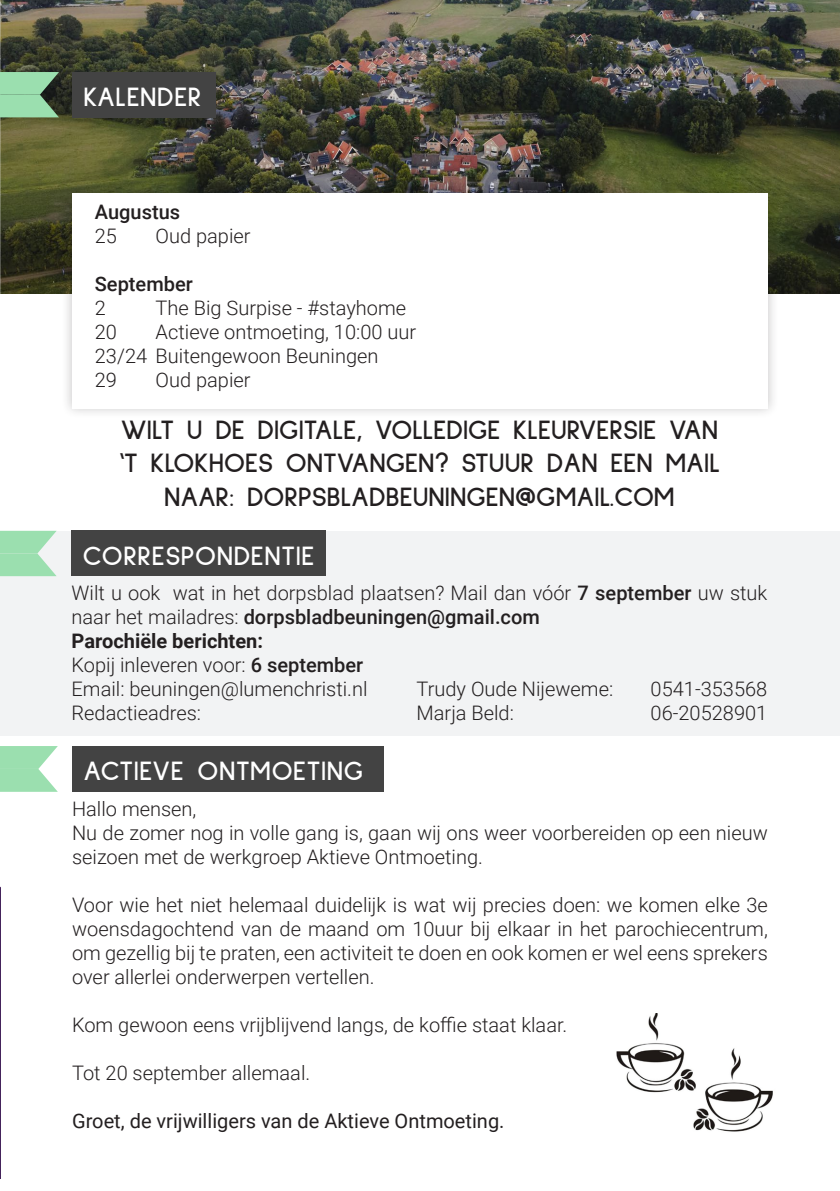
<style>
.page{position:relative;width:840px;height:1191px;background:#fff}
.page>*{position:absolute;margin:0;border:0;box-sizing:border-box;transform-origin:0 0}
.Kopteksten{font:700 28px/33.6px "Sulphur Point";color:#231f20;text-align:center}
.Titels{font:700 28px "Sulphur Point";letter-spacing:.02em;color:#fff}
.InBlokTekst{font:300 20px/24px "Roboto";color:#231f20}
.t1{font:20px "Roboto";color:#231f20}
.t2{font:700 20px "Roboto";color:#231f20}
.InBlokTekst-2{font:500 20px "Roboto";color:#231f20}
.s1{font-weight:500}
</style>
<div class="page">
<img style="left:1px;top:0;width:838px;height:293px">
<hr style="left:0;top:0;width:1px;height:254px;background:#231f20;opacity:.75">
<svg style="left:0;top:4px;width:1px;height:28px"></svg>
<svg style="left:0;top:231px;width:1px;height:63px"></svg>
<div style="left:61px;top:182px;width:717px;height:237px;background:#231f20;opacity:.25"></div>
<div style="left:72px;top:193px;width:695px;height:215px;background:#fff"></div>
<div style="left:0;top:531px;width:838px;height:204px;background:#f2f3f4"></div>
<div style="left:72px;top:72px;width:143px;height:45px;background:#434343"></div>
<svg style="left:0;top:72px;width:59px;height:45px;background:#86bf96"></svg>
<div style="left:72px;top:531px;width:253px;height:45px;background:#434343"></div>
<svg style="left:0;top:531px;width:57px;height:45px"></svg>
<img style="left:0;top:886px;width:1px;height:292px">
<div style="left:72px;top:746px;width:311px;height:46px;background:#434343"></div>
<svg style="left:0;top:746px;width:58px;height:46px"></svg>
<img style="left:616px;top:1013px;width:157px;height:119px">
<p class="Titels" style="left:83px;top:81px;width:119px">KALENDER</p>
<p class="InBlokTekst-2" style="left:95px;top:198px;width:87px">Augustus</p>
<p class="InBlokTekst" style="left:95px;top:223px;width:24px">25</p>
<p class="InBlokTekst" style="left:155px;top:223px;width:96px">Oud papier</p>
<p class="InBlokTekst-2" style="left:95px;top:270px;width:99px">September</p>
<p class="InBlokTekst" style="left:95px;top:295px;width:13px">2</p>
<p class="InBlokTekst" style="left:155px;top:295px;width:252px">The Big Surpise - #stayhome</p>
<p class="InBlokTekst" style="left:95px;top:319px;width:24px">20</p>
<p class="InBlokTekst" style="left:155px;top:319px;width:262px">Actieve ontmoeting, 10:00 uur</p>
<p class="InBlokTekst" style="left:95px;top:343px;width:285px">23/24 Buitengewoon Beuningen</p>
<p class="InBlokTekst" style="left:95px;top:367px;width:24px">29</p>
<p class="InBlokTekst" style="left:155px;top:367px;width:96px">Oud papier</p>
<p class="Kopteksten" style="left:119px;top:412px;width:602px">WILT U DE DIGITALE, VOLLEDIGE KLEURVERSIE VAN ‘T KLOKHOES ONTVANGEN? STUUR DAN EEN MAIL<br>NAAR: DORPSBLADBEUNINGEN@GMAIL.COM</p>
<p class="Titels" style="left:83px;top:539px;width:233px">CORRESPONDENTIE</p>
<p class="InBlokTekst" style="left:72px;top:580px;width:697px">Wilt u ook wat in het dorpsblad plaatsen? Mail dan vóór <span class="s1">7 september</span> uw stuk naar het mailadres: <span class="s1">dorpsbladbeuningen@gmail.com</span></p>
<p class="t2" style="left:72px;top:627px;width:193px">Parochiële berichten:</p>
<p class="InBlokTekst" style="left:72px;top:652px;width:293px">Kopij inleveren voor: <span class="s1">6 september</span></p>
<p class="InBlokTekst" style="left:72px;top:676px;width:297px">Email: beuningen@lumenchristi.nl</p>
<p class="InBlokTekst" style="left:72px;top:700px;width:131px">Redactieadres:</p>
<p class="InBlokTekst" style="left:416px;top:676px;width:198px">Trudy Oude Nijeweme:</p>
<p class="InBlokTekst" style="left:650px;top:676px;width:118px">0541-353568</p>
<p class="InBlokTekst" style="left:416px;top:700px;width:99px">Marja Beld:</p>
<p class="InBlokTekst" style="left:650px;top:700px;width:118px">06-20528901</p>
<p class="Titels" style="left:83px;top:755px;width:281px">ACTIEVE ONTMOETING</p>
<p class="InBlokTekst" style="left:72px;top:796px;width:126px">Hallo mensen,</p>
<p class="InBlokTekst" style="left:72px;top:820px;width:697px">Nu de zomer nog in volle gang is, gaan wij ons weer voorbereiden op een nieuw seizoen met de werkgroep Aktieve Ontmoeting.</p>
<p class="InBlokTekst" style="left:72px;top:892px;width:697px;text-align:justify">Voor wie het niet helemaal duidelijk is wat wij precies doen: we komen elke 3e woensdagochtend van de maand om 10uur bij elkaar in het parochiecentrum, om gezellig bij te praten, een activiteit te doen en ook komen er wel eens sprekers over allerlei onderwerpen vertellen.</p>
<p class="InBlokTekst" style="left:72px;top:1012px;width:496px">Kom gewoon eens vrijblijvend langs, de koffie staat klaar.</p>
<p class="InBlokTekst" style="left:72px;top:1060px;width:239px">Tot 20 september allemaal.</p>
<p class="t1" style="left:72px;top:1107px;width:433px">Groet, de vrijwilligers van de Aktieve Ontmoeting.</p>
</div>
